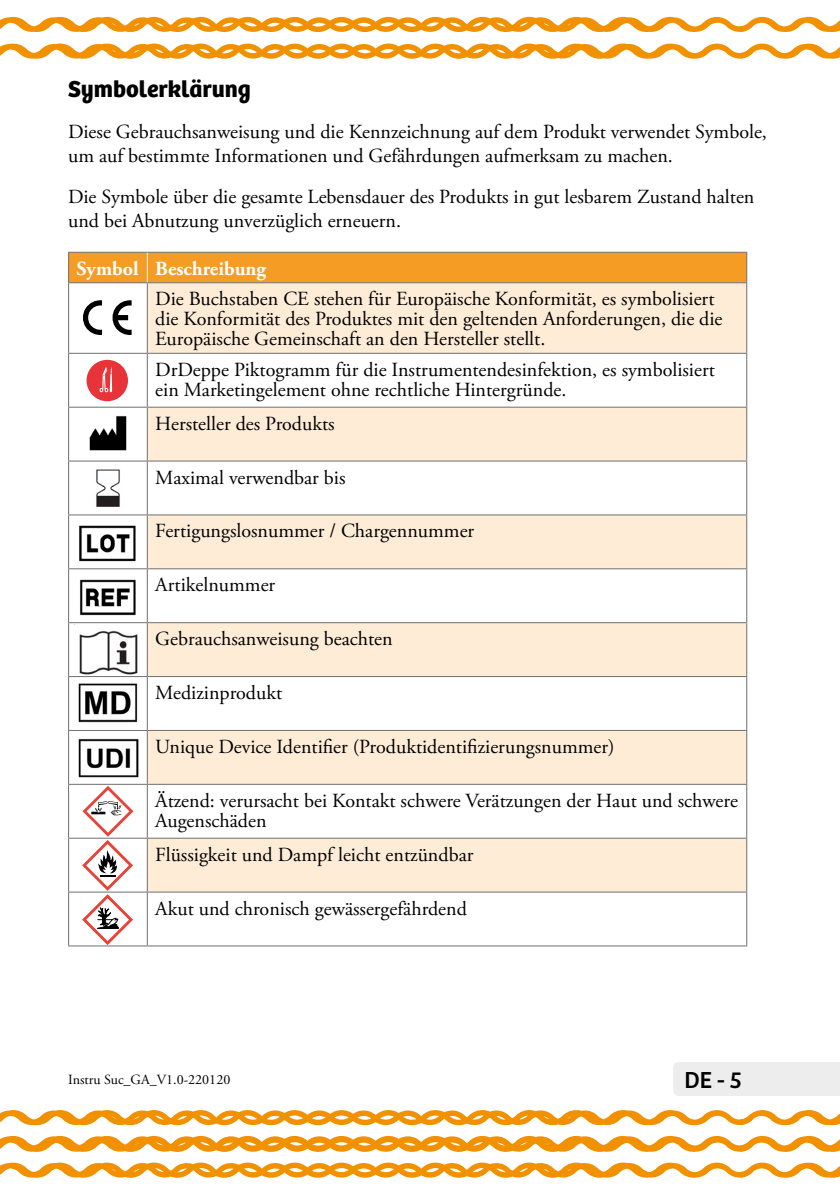
<style>
.page{position:relative;width:840px;height:1191px;background:#fff}
.page>*{position:absolute;margin:0;border:0;box-sizing:border-box;transform-origin:0 0}
.t1{font:700 24px "Bree";color:#000}
.t2{font:24px "Bree";color:#000}
.t3{font:20px/20px "Adobe Garamond Pro";color:#000}
.t4{font:700 20px "Adobe Garamond Pro";color:#fff}
.t5{font:14px "Adobe Garamond Pro";color:#000}
</style>
<div class="page">
<svg style="left:0;top:16px;width:839px;height:17px"></svg>
<svg style="left:0;top:43px;width:839px;height:16px"></svg>
<svg style="left:0;top:1162px;width:839px;height:15px"></svg>
<svg style="left:0;top:1110px;width:839px;height:16px"></svg>
<svg style="left:0;top:1135px;width:839px;height:17px"></svg>
<div style="left:673px;top:1062px;width:166px;height:34px;background:#eeeded"></div>
<svg style="left:148px;top:283px;width:597px;height:608px;fill:#feecd7"></svg>
<hr style="left:68px;top:283px;width:1px;height:70px;background:#706f6f">
<hr style="left:147px;top:283px;width:1px;height:70px;background:#706f6f">
<hr style="left:745px;top:283px;width:1px;height:70px;background:#706f6f">
<hr style="left:68px;top:353px;width:79px;height:1px;background:#706f6f">
<hr style="left:68px;top:354px;width:1px;height:53px;background:#706f6f">
<hr style="left:147px;top:353px;width:599px;height:1px;background:#706f6f">
<hr style="left:147px;top:354px;width:1px;height:53px;background:#706f6f">
<hr style="left:745px;top:354px;width:1px;height:53px;background:#706f6f">
<hr style="left:68px;top:407px;width:79px;height:1px;background:#706f6f">
<hr style="left:68px;top:408px;width:1px;height:52px;background:#706f6f">
<hr style="left:147px;top:407px;width:599px;height:1px;background:#706f6f">
<hr style="left:147px;top:408px;width:1px;height:52px;background:#706f6f">
<hr style="left:745px;top:408px;width:1px;height:52px;background:#706f6f">
<hr style="left:68px;top:460px;width:79px;height:1px;background:#706f6f">
<hr style="left:68px;top:461px;width:1px;height:53px;background:#706f6f">
<hr style="left:147px;top:460px;width:599px;height:1px;background:#706f6f">
<hr style="left:147px;top:461px;width:1px;height:53px;background:#706f6f">
<hr style="left:745px;top:461px;width:1px;height:53px;background:#706f6f">
<hr style="left:68px;top:514px;width:79px;height:1px;background:#706f6f">
<hr style="left:68px;top:515px;width:1px;height:53px;background:#706f6f">
<hr style="left:147px;top:514px;width:599px;height:1px;background:#706f6f">
<hr style="left:147px;top:515px;width:1px;height:53px;background:#706f6f">
<hr style="left:745px;top:515px;width:1px;height:53px;background:#706f6f">
<hr style="left:68px;top:568px;width:79px;height:1px;background:#706f6f">
<hr style="left:68px;top:569px;width:1px;height:53px;background:#706f6f">
<hr style="left:147px;top:568px;width:599px;height:1px;background:#706f6f">
<hr style="left:147px;top:569px;width:1px;height:53px;background:#706f6f">
<hr style="left:745px;top:569px;width:1px;height:53px;background:#706f6f">
<hr style="left:68px;top:622px;width:79px;height:1px;background:#706f6f">
<hr style="left:68px;top:623px;width:1px;height:53px;background:#706f6f">
<hr style="left:147px;top:622px;width:599px;height:1px;background:#706f6f">
<hr style="left:147px;top:623px;width:1px;height:53px;background:#706f6f">
<hr style="left:745px;top:623px;width:1px;height:53px;background:#706f6f">
<hr style="left:68px;top:676px;width:79px;height:1px;background:#706f6f">
<hr style="left:68px;top:677px;width:1px;height:53px;background:#706f6f">
<hr style="left:147px;top:676px;width:599px;height:1px;background:#706f6f">
<hr style="left:147px;top:677px;width:1px;height:53px;background:#706f6f">
<hr style="left:745px;top:677px;width:1px;height:53px;background:#706f6f">
<hr style="left:68px;top:730px;width:79px;height:1px;background:#706f6f">
<hr style="left:68px;top:731px;width:1px;height:53px;background:#706f6f">
<hr style="left:147px;top:730px;width:599px;height:1px;background:#706f6f">
<hr style="left:147px;top:731px;width:1px;height:53px;background:#706f6f">
<hr style="left:745px;top:731px;width:1px;height:53px;background:#706f6f">
<hr style="left:68px;top:784px;width:79px;height:1px;background:#706f6f">
<hr style="left:68px;top:785px;width:1px;height:52px;background:#706f6f">
<hr style="left:147px;top:784px;width:599px;height:1px;background:#706f6f">
<hr style="left:147px;top:785px;width:1px;height:52px;background:#706f6f">
<hr style="left:745px;top:785px;width:1px;height:52px;background:#706f6f">
<hr style="left:68px;top:837px;width:79px;height:1px;background:#706f6f">
<hr style="left:68px;top:838px;width:1px;height:53px;background:#706f6f">
<hr style="left:147px;top:837px;width:599px;height:1px;background:#706f6f">
<hr style="left:147px;top:838px;width:1px;height:53px;background:#706f6f">
<hr style="left:745px;top:838px;width:1px;height:53px;background:#706f6f">
<hr style="left:68px;top:891px;width:79px;height:1px;background:#706f6f">
<hr style="left:68px;top:892px;width:1px;height:53px;background:#706f6f">
<hr style="left:147px;top:891px;width:599px;height:1px;background:#706f6f">
<hr style="left:147px;top:892px;width:1px;height:53px;background:#706f6f">
<hr style="left:745px;top:892px;width:1px;height:53px;background:#706f6f">
<hr style="left:68px;top:945px;width:79px;height:1px;background:#706f6f">
<hr style="left:147px;top:945px;width:599px;height:1px;background:#706f6f">
<svg style="left:68px;top:252px;width:678px;height:31px;background:#ee9a29"></svg>
<img style="left:89px;top:416px;width:38px;height:35px">
<img style="left:96px;top:469px;width:24px;height:38px">
<img style="left:79px;top:525px;width:57px;height:37px">
<img style="left:80px;top:579px;width:56px;height:37px">
<img style="left:74px;top:624px;width:64px;height:50px">
<img style="left:78px;top:683px;width:60px;height:40px">
<img style="left:78px;top:738px;width:61px;height:40px">
<svg style="left:83px;top:300px;width:19px;height:35px"></svg>
<svg style="left:112px;top:300px;width:19px;height:35px"></svg>
<svg style="left:86px;top:360px;width:42px;height:41px"></svg>
<svg style="left:82px;top:786px;width:51px;height:158px"></svg>
<p class="t1" style="left:68px;top:70px;width:184px">Symbolerklärung</p>
<p class="t3" style="left:68px;top:120px;width:700px;line-height:24px">Diese Gebrauchsanweisung und die Kennzeichnung auf dem Produkt verwendet Symbole, um auf bestimmte Informationen und Gefährdungen aufmerksam zu machen.</p>
<p class="t3" style="left:68px;top:185px;width:687px;line-height:24px">Die Symbole über die gesamte Lebensdauer des Produkts in gut lesbarem Zustand halten und bei Abnutzung unverzüglich erneuern.</p>
<p class="t4" style="left:77px;top:257px;width:191px">Symbol Beschreibung</p>
<p class="t3" style="left:155px;top:290px;width:568px">Die Buchstaben CE stehen für Europäische Konformität, es symbolisiert die Konformität des Produktes mit den geltenden Anforderungen, die die<br>Europäische Gemeinschaft an den Hersteller stellt.</p>
<p class="t3" style="left:155px;top:360px;width:561px">DrDeppe Piktogramm für die Instrumentendesinfektion, es symbolisiert ein Marketingelement ohne rechtliche Hintergründe.</p>
<p class="t3" style="left:155px;top:414px;width:181px">Hersteller des Produkts</p>
<p class="t3" style="left:155px;top:468px;width:192px">Maximal verwendbar bis</p>
<p class="t3" style="left:155px;top:522px;width:320px">Fertigungslosnummer / Chargennummer</p>
<p class="t3" style="left:155px;top:575px;width:121px">Artikelnummer</p>
<p class="t3" style="left:155px;top:629px;width:239px">Gebrauchsanweisung beachten</p>
<p class="t3" style="left:155px;top:683px;width:128px">Medizinprodukt</p>
<p class="t3" style="left:155px;top:737px;width:460px">Unique Device Identifier (Produktidentifizierungsnummer)</p>
<p class="t3" style="left:155px;top:791px;width:583px">Ätzend: verursacht bei Kontakt schwere Verätzungen der Haut und schwere<br>Augenschäden</p>
<p class="t3" style="left:155px;top:845px;width:319px">Flüssigkeit und Dampf leicht entzündbar</p>
<p class="t3" style="left:155px;top:899px;width:313px">Akut und chronisch gewässergefährdend</p>
<p class="t5" style="left:68px;top:1071px;width:164px">Instru Suc_GA_V1.0-220120</p>
<p class="t2" style="left:684px;top:1061px;width:59px">DE - 5</p>
</div>
